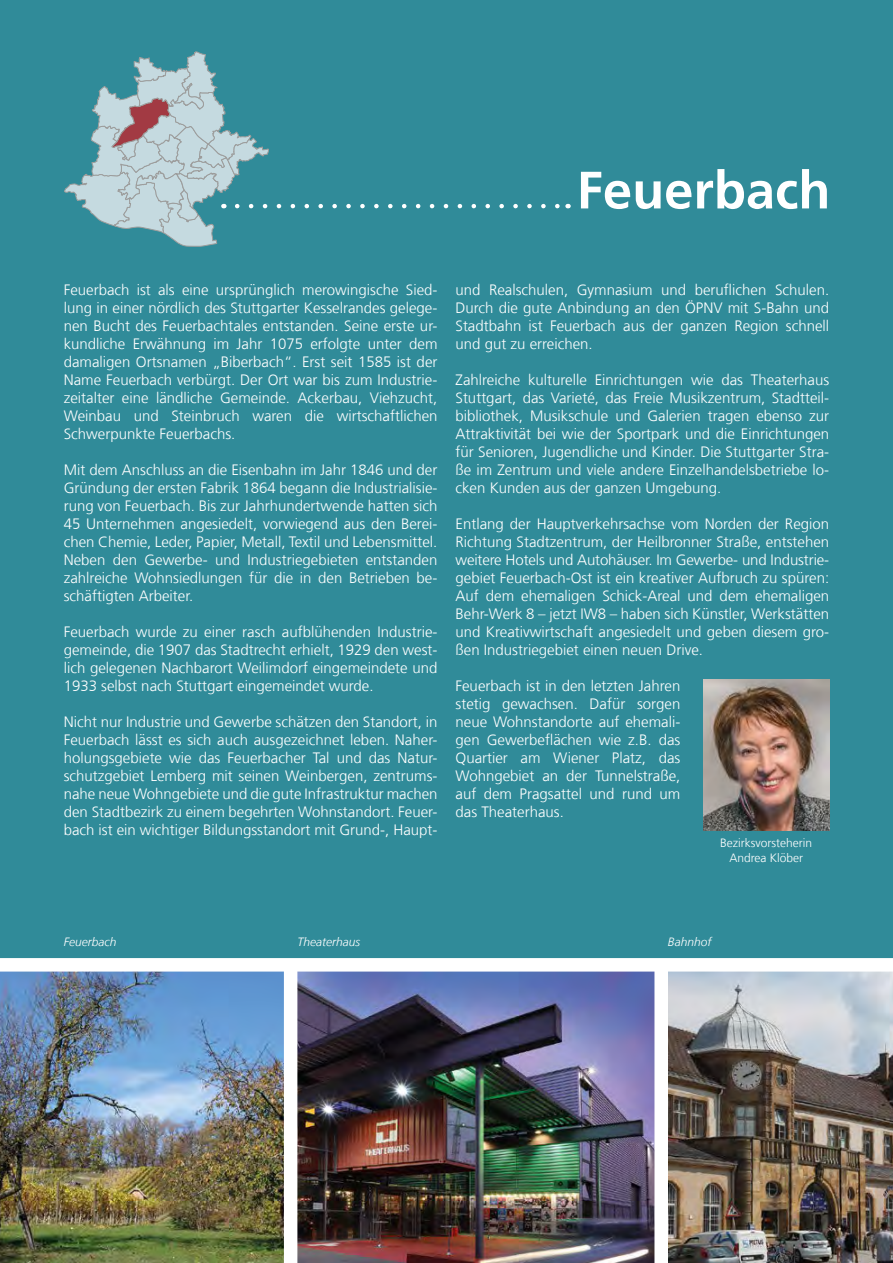
<style>
.page{position:relative;width:893px;height:1263px;background:#308b99}
.page>*{position:absolute;margin:0;border:0;box-sizing:border-box;transform-origin:0 0}
.t1{font:700 52.5px "Frutiger LT Com";color:#fff}
.t2{font:300 15px/18px "Frutiger LT Com";color:#fff;text-align:justify}
.t3{font:15px "Frutiger LT Com Light 2";color:#fff}
.t4{font:300 12px/14.4px "Frutiger LT Com";color:#fff;text-align:center}
.t5{font:italic 300 12px "Frutiger LT Com";color:#fff}
</style>
<div class="page">
<img style="left:0;top:971px;width:654px;height:292px">
<img style="left:668px;top:971px;width:225px;height:292px">
<img style="left:703px;top:680px;width:127px;height:151px">
<div style="left:0;top:958px;width:893px;height:13px;background:#fff"></div>
<div style="left:654px;top:965px;width:14px;height:298px;background:#fff"></div>
<div style="left:284px;top:965px;width:13px;height:298px;background:#fff"></div>
<svg style="left:64px;top:51px;width:496px;height:196px"></svg>
<h1 class="t1" style="left:577px;top:159px;width:255px">Feuerbach</h1>
<p class="t2" style="left:64px;top:281px;width:375px">Feuerbach ist als eine ursprünglich merowingische Sied&shy;lung in einer nördlich des Stuttgarter Kesselrandes gelege&shy;nen Bucht des Feuerbachtales entstanden. Seine erste ur&shy;kundliche Erwähnung im Jahr 1075 erfolgte unter dem damaligen Ortsnamen „Biberbach“. Erst seit 1585 ist der Name Feuerbach verbürgt. Der Ort war bis zum Industrie&shy;zeitalter eine ländliche Gemeinde. Ackerbau, Viehzucht, Weinbau und Steinbruch waren die wirtschaftlichen Schwerpunkte Feuerbachs.</p>
<p class="t2" style="left:64px;top:461px;width:375px">Mit dem Anschluss an die Eisenbahn im Jahr 1846 und der Gründung der ersten Fabrik 1864 begann die Industrialisie&shy;rung von Feuerbach. Bis zur Jahrhundertwende hatten sich 45 Unternehmen angesiedelt, vorwiegend aus den Berei&shy;chen Chemie, Leder, Papier, Metall, Textil und Lebensmittel.<br>Neben den Gewerbe- und Industriegebieten entstanden zahlreiche Wohnsiedlungen für die in den Betrieben be&shy;schäftigten Arbeiter.</p>
<p class="t2" style="left:64px;top:623px;width:375px">Feuerbach wurde zu einer rasch aufblühenden Industrie&shy;gemeinde, die 1907 das Stadtrecht erhielt, 1929 den west&shy;lich gelegenen Nachbarort Weilimdorf eingemeindete und 1933 selbst nach Stuttgart eingemeindet wurde.</p>
<p class="t2" style="left:64px;top:713px;width:375px">Nicht nur Industrie und Gewerbe schätzen den Standort, in Feuerbach lässt es sich auch ausgezeichnet leben. Naher&shy;holungsgebiete wie das Feuerbacher Tal und das Natur&shy;schutzgebiet Lemberg mit seinen Weinbergen, zentrums&shy;nahe neue Wohngebiete und die gute Infrastruktur machen den Stadtbezirk zu einem begehrten Wohnstandort. Feuer&shy;bach ist ein wichtiger Bildungsstandort mit Grund-, Haupt-</p>
<p class="t3" style="left:455px;top:281px;width:375px">und Realschulen, Gymnasium und beruflichen Schulen.</p>
<p class="t2" style="left:455px;top:299px;width:375px">Durch die gute Anbindung an den ÖPNV mit S-Bahn und Stadtbahn ist Feuerbach aus der ganzen Region schnell und gut zu erreichen.</p>
<p class="t2" style="left:455px;top:371px;width:375px">Zahlreiche kulturelle Einrichtungen wie das Theaterhaus Stuttgart, das Varieté, das Freie Musikzentrum, Stadtteil&shy;bibliothek, Musikschule und Galerien tragen ebenso zur Attraktivität bei wie der Sportpark und die Einrichtungen für Senioren, Jugendliche und Kinder. Die Stuttgarter Stra&shy;ße im Zentrum und viele andere Einzelhandelsbetriebe lo&shy;cken Kunden aus der ganzen Umgebung.</p>
<p class="t2" style="left:455px;top:515px;width:375px">Entlang der Hauptverkehrsachse vom Norden der Region Richtung Stadtzentrum, der Heilbronner Straße, entstehen weitere Hotels und Autohäuser. Im Gewerbe- und Industrie&shy;gebiet Feuerbach-Ost ist ein kreativer Aufbruch zu spüren:<br>Auf dem ehemaligen Schick-Areal und dem ehemaligen Behr-Werk 8 – jetzt IW8 – haben sich Künstler, Werkstätten und Kreativwirtschaft angesiedelt und geben diesem gro&shy;ßen Industriegebiet einen neuen Drive.</p>
<p class="t2" style="left:455px;top:677px;width:226px">Feuerbach ist in den letzten Jahren stetig gewachsen. Dafür sorgen neue Wohnstandorte auf ehemali-</p>
<p class="t3" style="left:455px;top:731px;width:226px">gen Gewerbeflächen wie z.B. das</p>
<p class="t2" style="left:455px;top:749px;width:226px">Quartier am Wiener Platz, das Wohngebiet an der Tunnelstraße, auf dem Pragsattel und rund um das Theaterhaus.</p>
<p class="t4" style="left:720px;top:836px;width:93px">Bezirksvorsteherin<br>Andrea Klöber</p>
<p class="t5" style="left:64px;top:934px;width:54px">Feuerbach</p>
<p class="t5" style="left:297px;top:934px;width:64px">Theaterhaus</p>
<p class="t5" style="left:668px;top:934px;width:45px">Bahnhof</p>
</div>
